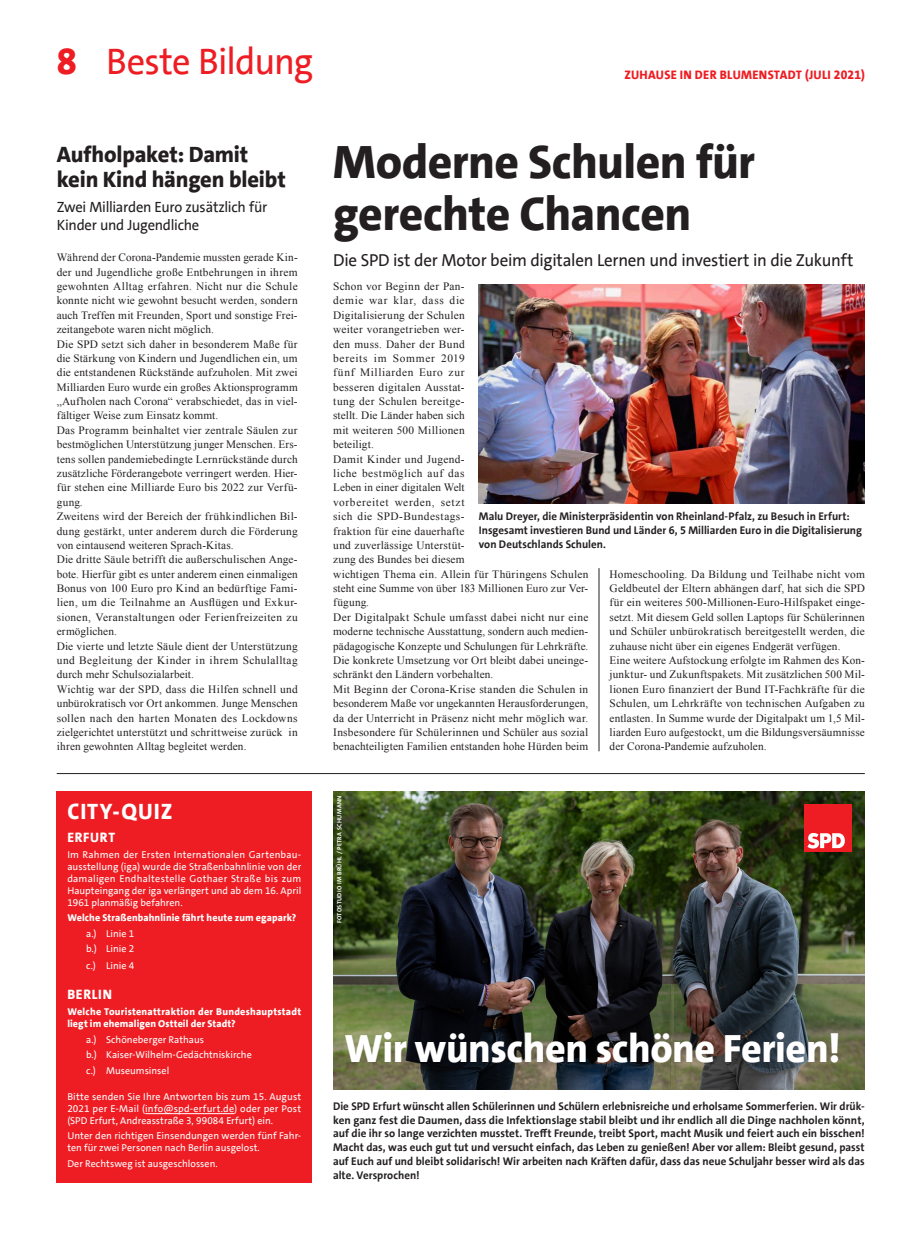
<style>
.page{position:relative;width:918px;height:1248px;background:#fff}
.page>*{position:absolute;margin:0;border:0;box-sizing:border-box;transform-origin:0 0}
.t1{font:800 47.5px/52.2px "SPD The Sans";letter-spacing:-.01em;color:#231f20}
.t2{font:800 40px "SPD The Sans";letter-spacing:-.01em;color:#fff}
.t3{font:37.5px "SPD The Sans";letter-spacing:-.025em;color:#ee1d23}
.t4{font:800 22.5px/24.8px "SPD The Sans";letter-spacing:-.01em;color:#231f20}
.t5{font:800 22.5px "SPD The Sans";letter-spacing:.05em;color:#fff}
.t6{font:17.5px "SPD The Sans";letter-spacing:-.02em;color:#231f20}
.t7{font:15px/18px "SPD The Sans";letter-spacing:-.02em;color:#231f20}
.t8{font:800 13.75px "SPD The Sans";letter-spacing:.055em;color:#fff}
.t9{font:800 12.5px "SPD The Sans";letter-spacing:.025em;color:#ee1d23}
.t10{font:11.25px/14.4px "Times New Roman";letter-spacing:.015em;color:#231f20}
.t11{font:700 11.25px/13.8px "SPD The Sans";color:#231f20}
.t12{font:10px/12px "SPD The Sans";letter-spacing:.005em;color:#fff;text-align:justify}
.t13{font:800 10px/12px "SPD The Sans";letter-spacing:.015em;color:#fff}
.t14{font:700 6.25px "SPD The Sans";letter-spacing:.05em;color:#fff}
.s1{font-weight:800}
</style>
<div class="page">
<img style="left:333px;top:791px;width:531px;height:298px">
<div style="left:57px;top:791px;width:255px;height:391px;background:#ee1d23"></div>
<hr style="left:145px;top:1113px;width:89px;height:1px;background:#fff">
<img style="left:479px;top:284px;width:386px;height:219px">
<div style="left:804px;top:804px;width:48px;height:47px;background:#ee1d23"></div>
<svg style="left:807px;top:833px;width:38px;height:15px"></svg>
<hr style="left:57px;top:773px;width:808px;height:1px;background:#231f20">
<hr style="left:599px;top:568px;width:1px;height:183px;background:#231f20">
<h3 class="t3" style="left:57px;top:37px;width:258px"><span class="s1">8</span> Beste Bildung</h3>
<p class="t9" style="left:624px;top:67px;width:242px">ZUHAUSE IN DER BLUMENSTADT (JULI 2021)</p>
<h3 class="t4" style="left:57px;top:142px;width:231px">Aufholpaket: Damit kein Kind hängen bleibt</h3>
<h3 class="t7" style="left:57px;top:198px;width:212px">Zwei Milliarden Euro zusätzlich für<br>Kinder und Jugendliche</h3>
<p class="t10" style="left:57px;top:250px;width:242px">Während der Corona-Pandemie mussten gerade Kin&shy;der und Jugendliche große Entbehrungen in ihrem gewohnten Alltag erfahren. Nicht nur die Schule konnte nicht wie gewohnt besucht werden, sondern auch Treffen mit Freunden, Sport und sonstige Frei&shy;zeitangebote waren nicht möglich.<br>Die SPD setzt sich daher in besonderem Maße für die Stärkung von Kindern und Jugendlichen ein, um die entstandenen Rückstände aufzuholen. Mit zwei Milliarden Euro wurde ein großes Aktionsprogramm „Aufholen nach Corona“ verabschiedet, das in viel&shy;fältiger Weise zum Einsatz kommt.<br>Das Programm beinhaltet vier zentrale Säulen zur bestmöglichen Unterstützung junger Menschen. Ers&shy;tens sollen pandemiebedingte Lernrückstände durch zusätzliche Förderangebote verringert werden. Hier&shy;für stehen eine Milliarde Euro bis 2022 zur Verfü&shy;gung.<br>Zweitens wird der Bereich der frühkindlichen Bil&shy;dung gestärkt, unter anderem durch die Förderung von eintausend weiteren Sprach-Kitas.<br>Die dritte Säule betrifft die außerschulischen Ange&shy;bote. Hierfür gibt es unter anderem einen einmaligen Bonus von 100 Euro pro Kind an bedürftige Fami&shy;lien, um die Teilnahme an Ausflügen und Exkur&shy;sionen, Veranstaltungen oder Ferienfreizeiten zu ermöglichen.<br>Die vierte und letzte Säule dient der Unterstützung und Begleitung der Kinder in ihrem Schulalltag durch mehr Schulsozialarbeit.<br>Wichtig war der SPD, dass die Hilfen schnell und unbürokratisch vor Ort ankommen. Junge Menschen sollen nach den harten Monaten des Lockdowns zielgerichtet unterstützt und schrittweise zurück in ihren gewohnten Alltag begleitet werden.</p>
<h3 class="t5" style="left:67px;top:796px;width:107px">CITY-QUIZ</h3>
<p class="t8" style="left:67px;top:828px;width:49px">ERFURT</p>
<p class="t12" style="left:67px;top:848px;width:235px">Im Rahmen der Ersten Internationalen Gartenbau&shy;ausstellung (iga) wurde die Straßenbahnlinie von der damaligen Endhaltestelle Gothaer Straße bis zum Haupteingang der iga verlängert und ab dem 16. April 1961 planmäßig befahren.</p>
<p class="t13" style="left:67px;top:912px;width:231px">Welche Straßenbahnlinie fährt heute zum egapark?</p>
<p class="t12" style="left:86px;top:925px;width:50px;line-height:15.9px">a.) Linie 1 b.) Linie 2 c.) Linie 4</p>
<p class="t8" style="left:67px;top:985px;width:46px">BERLIN</p>
<p class="t13" style="left:67px;top:1005px;width:235px">Welche Touristenattraktion der Bundeshauptstadt liegt im ehemaligen Ostteil der Stadt?</p>
<p class="t12" style="left:86px;top:1031px;width:167px;line-height:15.5px;text-align:left">a.) Schöneberger Rathaus<br>b.) Kaiser-Wilhelm-Gedächtniskirche c.) Museumsinsel</p>
<p class="t12" style="left:67px;top:1090px;width:235px">Bitte senden Sie Ihre Antworten bis zum 15. August 2021 per E-Mail (info@spd-erfurt.de) oder per Post (SPD Erfurt, Andreasstraße 3, 99084 Erfurt) ein.</p>
<p class="t12" style="left:67px;top:1129px;width:235px">Unter den richtigen Einsendungen werden fünf Fahr&shy;ten für zwei Personen nach Berlin ausgelost.</p>
<p class="t12" style="left:67px;top:1157px;width:152px">Der Rechtsweg ist ausgeschlossen.</p>
<h1 class="t1" style="left:333px;top:136px;width:423px">Moderne Schulen für gerechte Chancen</h1>
<h3 class="t6" style="left:333px;top:248px;width:522px">Die SPD ist der Motor beim digitalen Lernen und investiert in die Zukunft</h3>
<p class="t10" style="left:333px;top:279px;width:257px">Schon vor Beginn der Pan-<br>demie war klar, dass die<br>Digitalisierung der Schulen<br>weiter vorangetrieben wer-<br>den muss. Daher der Bund<br>bereits im Sommer 2019<br>fünf Milliarden Euro zur<br>besseren digitalen Ausstat-<br>tung der Schulen bereitge-<br>stellt. Die Länder haben sich<br>mit weiteren 500 Millionen<br>beteiligt.<br>Damit Kinder und Jugend-<br>liche bestmöglich auf das<br>Leben in einer digitalen Welt<br>vorbereitet werden, setzt<br>sich die SPD-Bundestags-<br>fraktion für eine dauerhafte<br>und zuverlässige Unterstüt-<br>zung des Bundes bei diesem<br>wichtigen Thema ein. Allein für Thüringens Schulen steht eine Summe von über 183 Millionen Euro zur Ver&shy;fügung.<br>Der Digitalpakt Schule umfasst dabei nicht nur eine moderne technische Ausstattung, sondern auch medien&shy;pädagogische Konzepte und Schulungen für Lehrkräfte.<br>Die konkrete Umsetzung vor Ort bleibt dabei uneinge&shy;schränkt den Ländern vorbehalten.<br>Mit Beginn der Corona-Krise standen die Schulen in besonderem Maße vor ungekannten Herausforderungen, da der Unterricht in Präsenz nicht mehr möglich war.<br>Insbesondere für Schülerinnen und Schüler aus sozial benachteiligten Familien entstanden hohe Hürden beim</p>
<p class="t11" style="left:479px;top:509px;width:384px">Malu Dreyer, die Ministerpräsidentin von Rheinland-Pfalz, zu Besuch in Erfurt:<br>Insgesamt investieren Bund und Länder 6, 5 Milliarden Euro in die Digitalisierung von Deutschlands Schulen.</p>
<p class="t10" style="left:609px;top:566px;width:257px">Homeschooling. Da Bildung und Teilhabe nicht vom Geldbeutel der Eltern abhängen darf, hat sich die SPD für ein weiteres 500-Millionen-Euro-Hilfspaket einge&shy;setzt. Mit diesem Geld sollen Laptops für Schülerinnen und Schüler unbürokratisch bereitgestellt werden, die zuhause nicht über ein eigenes Endgerät verfügen.<br>Eine weitere Aufstockung erfolgte im Rahmen des Kon&shy;junktur- und Zukunftspakets. Mit zusätzlichen 500 Mil&shy;lionen Euro finanziert der Bund IT-Fachkräfte für die Schulen, um Lehrkräfte von technischen Aufgaben zu entlasten. In Summe wurde der Digitalpakt um 1,5 Mil&shy;liarden Euro aufgestockt, um die Bildungsversäumnisse der Corona-Pandemie aufzuholen.</p>
<p class="t14" style="left:335px;top:923px;width:129px;rotate:-90deg">FOTOSTUDIO IM BRÜHL / PETRA SCHUMANN</p>
<h2 class="t2" style="left:344px;top:1022px;width:498px">Wir wünschen schöne Ferien!</h2>
<p class="t11" style="left:333px;top:1099px;width:533px;text-align:justify">Die SPD Erfurt wünscht allen Schülerinnen und Schülern erlebnisreiche und erholsame Sommerferien. Wir drüc&shy;ken ganz fest die Daumen, dass die Infektionslage stabil bleibt und ihr endlich all die Dinge nachholen könnt, auf die ihr so lange verzichten musstet. Trefft Freunde, treibt Sport, macht Musik und feiert auch ein bisschen!<br>Macht das, was euch gut tut und versucht einfach, das Leben zu genießen! Aber vor allem: Bleibt gesund, passt auf Euch auf und bleibt solidarisch! Wir arbeiten nach Kräften dafür, dass das neue Schuljahr besser wird als das alte. Versprochen!</p>
</div>
